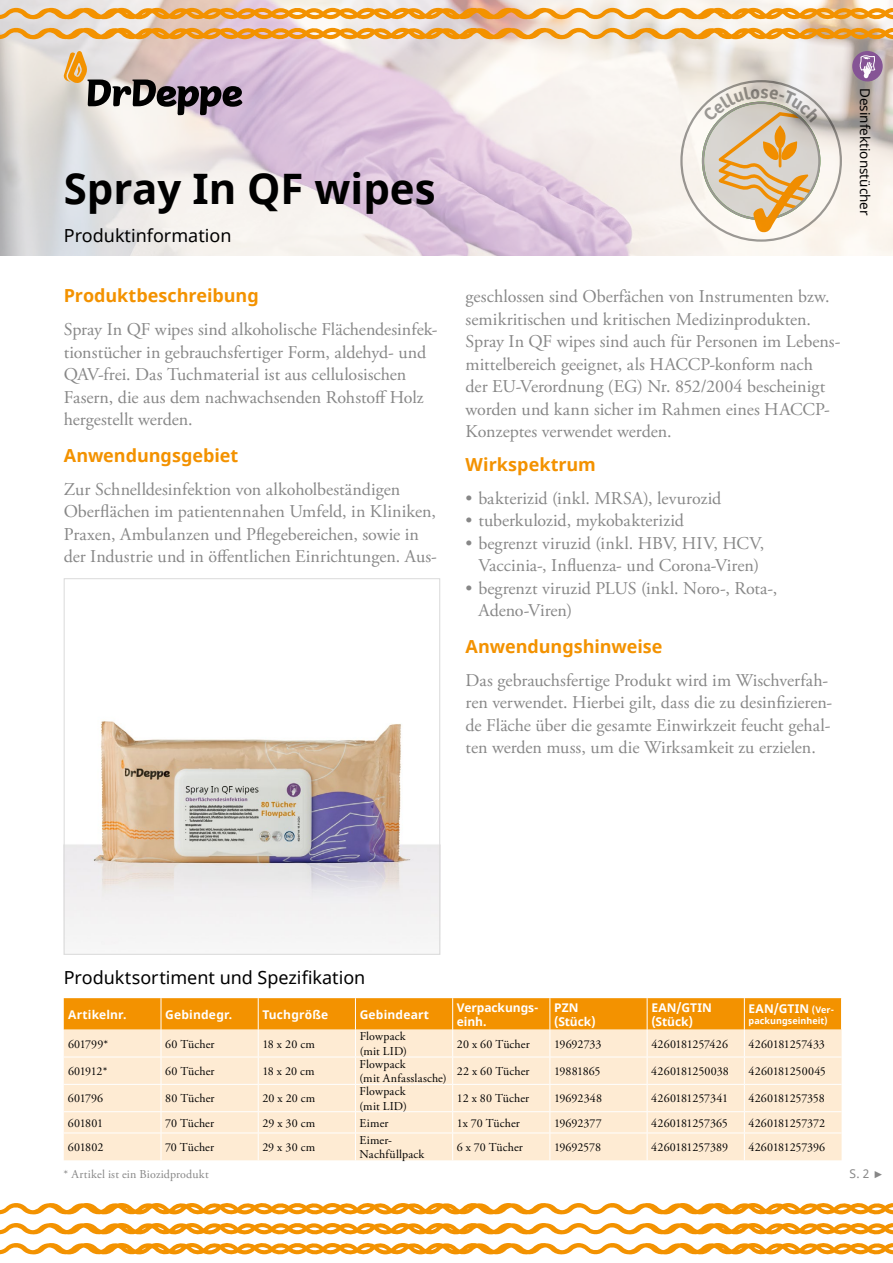
<style>
.page{position:relative;width:893px;height:1263px;background:#fff}
.page>*{position:absolute;margin:0;border:0;box-sizing:border-box;transform-origin:0 0}
.t1{font:700 42px "Noto Sans";color:#000}
.t2{font:18px/22.5px "Adobe Garamond Pro";color:#878787}
.t3{font:700 18px "Noto Sans";color:#f39200}
.t4{font:18px "Noto Sans";color:#000}
.t5{font:13.5px "Noto Sans";color:#000}
.t6{font:12px/14.4px "Adobe Garamond Pro";letter-spacing:.005em;color:#000}
.t7{font:700 12px/14.4px "Noto Sans";letter-spacing:.01em;color:#fff}
.t8{font:12px "Adobe Garamond Pro";letter-spacing:.015em;color:#878787}
.t9{font:12px "Adobe Garamond Pro";letter-spacing:-.015em;color:#000}
.t10{font:12px "Adobe Garamond Pro";letter-spacing:-.03em;color:#000}
.t11{font:12px "Noto Sans";color:#878787}
.t12{font:700 9px "Noto Sans";letter-spacing:.005em;color:#fff}
.s1{font-size:9px}
</style>
<div class="page">
<img style="left:0;top:0;width:893px;height:255px">
<div style="left:852px;top:51px;width:31px;height:30px;background:#855495;border-radius:50%"></div>
<svg style="left:859px;top:53px;width:16px;height:25px"></svg>
<svg style="left:0;top:1203px;width:893px;height:12px"></svg>
<svg style="left:0;top:1223px;width:893px;height:12px"></svg>
<svg style="left:0;top:1243px;width:893px;height:11px"></svg>
<svg style="left:64px;top:51px;width:178px;height:64px;background:#b0a0a0"></svg>
<svg style="left:0;top:7px;width:893px;height:13px;background:#efb564"></svg>
<svg style="left:0;top:26px;width:893px;height:13px;background:#ecb363"></svg>
<img style="left:66px;top:721px;width:372px;height:224px">
<div style="left:64px;top:578px;width:376px;height:377px;border:1px solid #dadada"></div>
<svg style="left:64px;top:998px;width:778px;height:162px;background:#fbdaac"></svg>
<hr style="left:841px;top:998px;width:1px;height:32px;background:#fff">
<svg style="left:702px;top:86px;width:118px;height:146px"></svg>
<h1 class="t1" style="left:64px;top:159px;width:373px">Spray In QF wipes</h1>
<p class="t4" style="left:64px;top:223px;width:169px">Produktinformation</p>
<p class="t3" style="left:64px;top:283px;width:197px">Produktbeschreibung</p>
<p class="t2" style="left:64px;top:319px;width:375px">Spray In QF wipes sind alkoholische Flächendesinfek&shy;tionstücher in gebrauchsfertiger Form, aldehyd- und QAV-frei. Das Tuchmaterial ist aus cellulosischen Fasern, die aus dem nachwachsenden Rohstoff Holz hergestellt werden.</p>
<p class="t3" style="left:64px;top:443px;width:176px">Anwendungsgebiet</p>
<p class="t2" style="left:64px;top:478px;width:374px">Zur Schnelldesinfektion von alkoholbeständigen Oberflächen im patientennahen Umfeld, in Kliniken, Praxen, Ambulanzen und Pflegebereichen, sowie in der Industrie und in öffentlichen Einrichtungen. Aus-</p>
<p class="t5" style="left:874px;top:88px;width:129px;rotate:90deg">Desinfektionstücher</p>
<p class="t2" style="left:466px;top:286px;width:376px">geschlossen sind Oberfächen von Instrumenten bzw. semikritischen und kritischen Medizinprodukten.<br>Spray In QF wipes sind auch für Personen im Lebens&shy;mittelbereich geeignet, als HACCP-konform nach<br>der EU-Verordnung (EG) Nr. 852/2004 bescheinigt worden und kann sicher im Rahmen eines HACCP-Konzeptes verwendet werden.</p>
<p class="t3" style="left:466px;top:451px;width:132px">Wirkspektrum</p>
<p class="t2" style="left:466px;top:487px;width:257px">• bakterizid (inkl. MRSA), levurozid</p>
<p class="t2" style="left:466px;top:510px;width:220px">• tuberkulozid, mykobakterizid</p>
<p class="t2" style="left:466px;top:532px;width:300px;text-align:center">• begrenzt viruzid (inkl. HBV, HIV, HCV,<br>Vaccinia-, Influenza- und Corona-Viren)</p>
<p class="t2" style="left:478px;top:577px;width:300px;text-indent:-13px">• begrenzt viruzid PLUS (inkl. Noro-, Rota-,<br>Adeno-Viren)</p>
<p class="t3" style="left:466px;top:634px;width:198px">Anwendungshinweise</p>
<p class="t2" style="left:466px;top:669px;width:368px">Das gebrauchsfertige Produkt wird im Wischverfah&shy;ren verwendet. Hierbei gilt, dass die zu desinfizieren&shy;de Fläche über die gesamte Einwirkzeit feucht gehal&shy;ten werden muss, um die Wirksamkeit zu erzielen.</p>
<p class="t4" style="left:64px;top:965px;width:303px">Produktsortiment und Spezifikation</p>
<p class="t7" style="left:68px;top:1007px;width:60px">Artikelnr.</p>
<p class="t7" style="left:165px;top:1007px;width:69px">Gebindegr.</p>
<p class="t7" style="left:262px;top:1007px;width:67px">Tuchgröße</p>
<p class="t7" style="left:360px;top:1007px;width:71px">Gebindeart</p>
<p class="t7" style="left:457px;top:1000px;width:83px">Verpackungs&shy;einh.</p>
<p class="t7" style="left:554px;top:1000px;width:43px">PZN (Stück)</p>
<p class="t7" style="left:651px;top:1000px;width:62px">EAN/GTIN (Stück)</p>
<p class="t7" style="left:749px;top:1002px;width:87px">EAN/GTIN <span class="s1">(Ver-</span></p>
<p class="t12" style="left:749px;top:1014px;width:81px">packungseinheit)</p>
<p class="t6" style="left:68px;top:1037px;width:42px">601799*</p>
<p class="t6" style="left:165px;top:1037px;width:51px">60 Tücher</p>
<p class="t6" style="left:262px;top:1037px;width:54px">18 x 20 cm</p>
<p class="t6" style="left:360px;top:1030px;width:49px">Flowpack (mit LID)</p>
<p class="t6" style="left:457px;top:1037px;width:74px">20 x 60 Tücher</p>
<p class="t6" style="left:554px;top:1037px;width:49px">19692733</p>
<p class="t6" style="left:651px;top:1037px;width:78px">4260181257426</p>
<p class="t9" style="left:749px;top:1037px;width:78px">4260181257433</p>
<p class="t6" style="left:68px;top:1064px;width:41px">601912*</p>
<p class="t6" style="left:165px;top:1064px;width:51px">60 Tücher</p>
<p class="t6" style="left:262px;top:1064px;width:54px">18 x 20 cm</p>
<p class="t6" style="left:360px;top:1057px;width:88px">Flowpack<br>(mit Anfasslasche)</p>
<p class="t6" style="left:457px;top:1064px;width:74px">22 x 60 Tücher</p>
<p class="t10" style="left:554px;top:1064px;width:48px">19881865</p>
<p class="t6" style="left:651px;top:1064px;width:79px">4260181250038</p>
<p class="t6" style="left:748px;top:1064px;width:79px">4260181250045</p>
<p class="t6" style="left:68px;top:1092px;width:37px">601796</p>
<p class="t6" style="left:165px;top:1092px;width:51px">80 Tücher</p>
<p class="t6" style="left:262px;top:1092px;width:55px">20 x 20 cm</p>
<p class="t6" style="left:360px;top:1084px;width:49px">Flowpack (mit LID)</p>
<p class="t6" style="left:457px;top:1092px;width:74px">12 x 80 Tücher</p>
<p class="t6" style="left:554px;top:1092px;width:50px">19692348</p>
<p class="t6" style="left:651px;top:1092px;width:78px">4260181257341</p>
<p class="t6" style="left:748px;top:1092px;width:78px">4260181257358</p>
<p class="t6" style="left:68px;top:1116px;width:37px">601801</p>
<p class="t6" style="left:165px;top:1116px;width:50px">70 Tücher</p>
<p class="t6" style="left:262px;top:1116px;width:54px">29 x 30 cm</p>
<p class="t6" style="left:360px;top:1116px;width:30px">Eimer</p>
<p class="t6" style="left:457px;top:1116px;width:65px">1x 70 Tücher</p>
<p class="t6" style="left:554px;top:1116px;width:49px">19692377</p>
<p class="t6" style="left:651px;top:1116px;width:78px">4260181257365</p>
<p class="t6" style="left:748px;top:1116px;width:78px">4260181257372</p>
<p class="t6" style="left:68px;top:1140px;width:37px">601802</p>
<p class="t6" style="left:165px;top:1140px;width:50px">70 Tücher</p>
<p class="t6" style="left:262px;top:1140px;width:54px">29 x 30 cm</p>
<p class="t6" style="left:360px;top:1133px;width:66px">Eimer-<br>Nachfüllpack</p>
<p class="t6" style="left:457px;top:1140px;width:68px">6 x 70 Tücher</p>
<p class="t6" style="left:554px;top:1140px;width:49px">19692578</p>
<p class="t6" style="left:651px;top:1140px;width:78px">4260181257389</p>
<p class="t6" style="left:748px;top:1140px;width:78px">4260181257396</p>
<p class="t8" style="left:64px;top:1167px;width:147px">* Artikel ist ein Biozidprodukt</p>
<p class="t11" style="left:850px;top:1165px;width:36px">S. 2 ►</p>
</div>
